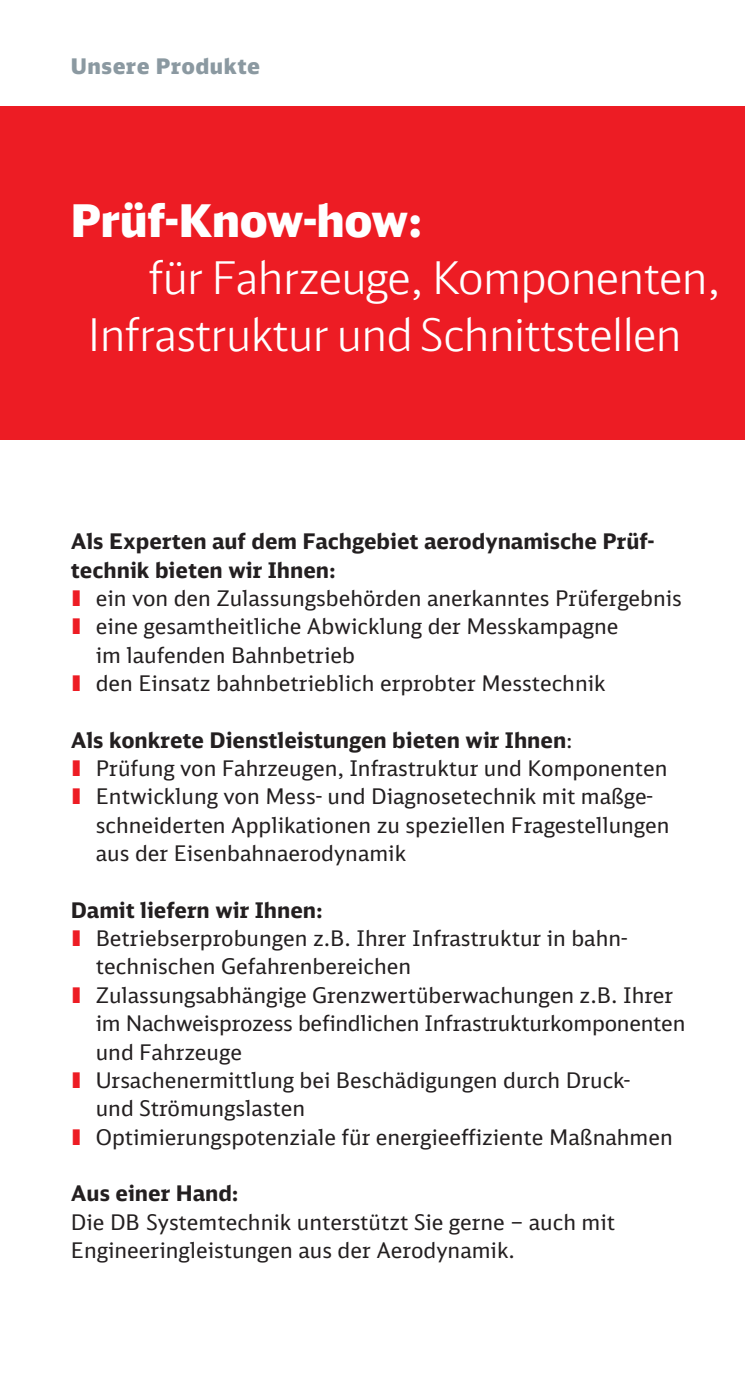
<style>
.page{position:relative;width:745px;height:1382px;background:#fff}
.page>*{position:absolute;margin:0;border:0;box-sizing:border-box;transform-origin:0 0}
.t1{font:300 45px/56.8px "DB Head";color:#fff}
.t2{font:900 45px "DB Head";letter-spacing:-.005em;color:#fff}
.t3{font:21.5px/28.2px "DB Sans";color:#231f20}
.t4{font:700 21.5px "DB Sans";color:#231f20}
.t5{font:900 21.5px "DB Sans";letter-spacing:.025em;color:#8b99a1}
.s1{font-family:"DB Head";font-weight:900;color:#ed1c24}
.s2{font-weight:400}
</style>
<div class="page">
<div style="left:0;top:106px;width:744px;height:333px;background:#ed1c24"></div>
<p class="t5" style="left:71px;top:57px;width:190px">Unsere Produkte</p>
<h1 class="t2" style="left:71px;top:203px;width:352px">Prüf-Know-how:</h1>
<h1 class="t1" style="left:88px;top:252px;width:633px;text-indent:60px">für Fahrzeuge, Komponenten,<br>Infrastruktur und Schnittstellen</h1>
<p class="t4" style="left:71px;top:533px;width:584px">Als Experten auf dem Fachgebiet aerodynamische Prüf-</p>
<p class="t4" style="left:71px;top:561px;width:266px">technik bieten wir Ihnen:</p>
<p class="t3" style="left:71px;top:586px;width:612px"><span class="s1">I</span> ein von den Zulassungsbehörden anerkanntes Prüfergebnis</p>
<p class="t3" style="left:71px;top:614px;width:548px"><span class="s1">I</span> eine gesamtheitliche Abwicklung der Messkampagne</p>
<p class="t3" style="left:96px;top:643px;width:260px">im laufenden Bahnbetrieb</p>
<p class="t3" style="left:71px;top:671px;width:536px"><span class="s1">I</span> den Einsatz bahnbetrieblich erprobter Messtechnik</p>
<p class="t4" style="left:71px;top:731px;width:503px">Als konkrete Dienstleistungen bieten wir Ihnen<span class="s2">:</span></p>
<p class="t3" style="left:71px;top:756px;width:597px"><span class="s1">I</span> Prüfung von Fahrzeugen, Infrastruktur und Komponenten</p>
<p class="t3" style="left:71px;top:784px;width:583px"><span class="s1">I</span> Entwicklung von Mess- und Diagnosetechnik mit maßge-</p>
<p class="t3" style="left:96px;top:813px;width:575px">schneiderten Applikationen zu speziellen Fragestellungen</p>
<p class="t3" style="left:96px;top:841px;width:312px">aus der Eisenbahnaerodynamik</p>
<p class="t4" style="left:71px;top:901px;width:253px">Damit liefern wir Ihnen:</p>
<p class="t3" style="left:71px;top:926px;width:557px"><span class="s1">I</span> Betriebserprobungen z.B. Ihrer Infrastruktur in bahn-</p>
<p class="t3" style="left:96px;top:954px;width:317px">technischen Gefahrenbereichen</p>
<p class="t3" style="left:71px;top:983px;width:603px"><span class="s1">I</span> Zulassungsabhängige Grenzwertüberwachungen z.B. Ihrer</p>
<p class="t3" style="left:96px;top:1011px;width:590px">im Nachweisprozess befindlichen Infrastrukturkomponenten</p>
<p class="t3" style="left:96px;top:1039px;width:148px">und Fahrzeuge</p>
<p class="t3" style="left:71px;top:1068px;width:560px"><span class="s1">I</span> Ursachenermittlung bei Beschädigungen durch Druck-</p>
<p class="t3" style="left:96px;top:1096px;width:211px">und Strömungslasten</p>
<p class="t3" style="left:71px;top:1125px;width:603px"><span class="s1">I</span> Optimierungspotenziale für energieeffiziente Maßnahmen</p>
<p class="t4" style="left:71px;top:1185px;width:169px">Aus einer Hand:</p>
<p class="t3" style="left:71px;top:1210px;width:545px">Die DB Systemtechnik unterstützt Sie gerne – auch mit<br>Engineeringleistungen aus der Aerodynamik.</p>
</div>
